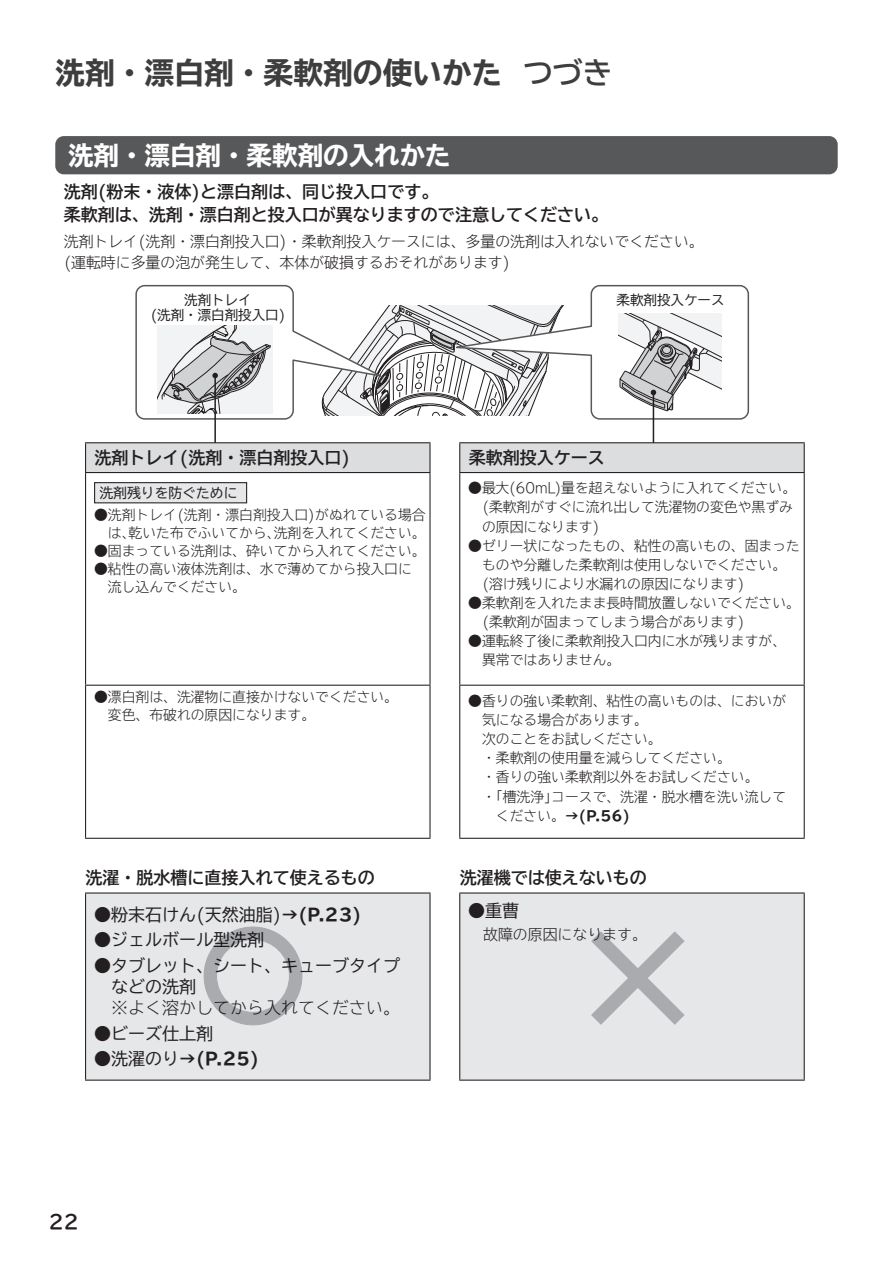
<style>
.page{position:relative;width:893px;height:1263px;background:#fff}
.page>*{position:absolute;margin:0;border:0;box-sizing:border-box;transform-origin:0 0}
.t1{font:700 expanded 29.7px "TBUD Go Std";color:#3e3e3f}
.t2{font:700 expanded 25.5px "TBUD Go Std";color:#fff}
.t3{font:700 19.2px "TBUDR Go Std";color:#231f20}
.t4{font:700 16.95px/23.4px "TBUD Go Std";color:#231f20}
.t5{font:16.95px/21.3px "TBUD Go Std";color:#231f20}
.t6{font:300 16.95px "TBUD Go Std Super";color:#231f20}
.t7{font:700 expanded 16.95px "TBUD Go Std";color:#231f20}
.t8{font:300 14.85px/21.3px "TBUD Go Std Super";color:#231f20}
.t9{font:300 13.8px/19.2px "TBUD Go Std Super";color:#231f20}
.t10{font:700 expanded 13.8px "TBUD Go Std";color:#231f20}
.t11{font:13.8px "TBUD Go Std";color:#231f20}
.t12{font:13.5px "TBUD Go Std Regular 90 pv RKSJ H";color:#231f20}
.s1{font-stretch:normal}
.s2{font-family:"TBUD Go Std Super";font-weight:300;font-stretch:normal}
.s3{font-weight:700;font-stretch:expanded}
.s4{font-weight:400;font-stretch:normal}
</style>
<div class="page">
<hr style="left:214px;top:375px;width:2px;height:85px;background:#231f20">
<svg style="left:135px;top:285px;width:614px;height:135px"></svg>
<hr style="left:653px;top:392px;width:1px;height:68px;background:#231f20">
<div style="left:55px;top:136px;width:783px;height:38px;background:#57585a;border-radius:9px"></div>
<hr style="left:85px;top:442px;width:346px;height:1px;background:#231f20">
<hr style="left:85px;top:473px;width:1px;height:212px;background:#231f20">
<hr style="left:429px;top:473px;width:2px;height:212px;background:#231f20">
<hr style="left:85px;top:685px;width:346px;height:1px;background:#231f20">
<hr style="left:85px;top:686px;width:1px;height:152px;background:#231f20">
<hr style="left:429px;top:686px;width:2px;height:152px;background:#231f20">
<hr style="left:85px;top:838px;width:346px;height:1px;background:#231f20">
<hr style="left:459px;top:442px;width:346px;height:1px;background:#231f20">
<svg style="left:85px;top:443px;width:720px;height:30px;background:#d6d6d8"></svg>
<hr style="left:459px;top:472px;width:346px;height:1px;background:#231f20">
<hr style="left:459px;top:473px;width:1px;height:212px;background:#231f20">
<hr style="left:804px;top:473px;width:1px;height:212px;background:#231f20">
<hr style="left:459px;top:685px;width:346px;height:1px;background:#231f20">
<hr style="left:459px;top:686px;width:1px;height:152px;background:#231f20">
<hr style="left:804px;top:686px;width:1px;height:152px;background:#231f20">
<hr style="left:459px;top:838px;width:346px;height:1px;background:#231f20">
<div style="left:95px;top:483px;width:152px;height:20px;background:#e6e7e9"></div>
<div style="left:94px;top:482px;width:153px;height:21px;border:1px solid #231f20"></div>
<div style="left:86px;top:893px;width:718px;height:186px;background:#e6e7e9"></div>
<hr style="left:85px;top:892px;width:346px;height:1px;background:#231f20">
<hr style="left:85px;top:893px;width:1px;height:186px;background:#231f20">
<hr style="left:429px;top:893px;width:2px;height:186px;background:#231f20">
<hr style="left:85px;top:1079px;width:346px;height:2px;background:#231f20">
<hr style="left:459px;top:892px;width:346px;height:1px;background:#231f20">
<hr style="left:459px;top:893px;width:1px;height:186px;background:#231f20">
<hr style="left:804px;top:893px;width:1px;height:186px;background:#231f20">
<hr style="left:459px;top:1079px;width:346px;height:2px;background:#231f20">
<svg style="left:591px;top:931px;width:94px;height:94px;background:#d0d1d4"></svg>
<svg style="left:204px;top:927px;width:98px;height:98px;background:#cfd0d3"></svg>
<h1 class="t1" style="left:55px;top:56px;width:559px">洗剤・漂白剤・柔軟剤の使いかた <span class="s1">つづき</span></h1>
<h2 class="t2" style="left:68px;top:141px;width:384px">洗剤・漂白剤・柔軟剤の入れかた</h2>
<p class="t4" style="left:64px;top:180px;width:546px">洗剤(粉末・液体)と漂白剤は、同じ投入口です。<br>柔軟剤は、洗剤・漂白剤と投入口が異なりますので注意してください。</p>
<p class="t8" style="left:64px;top:230px;width:641px">洗剤トレイ(洗剤・漂白剤投入口)・柔軟剤投入ケースには、多量の洗剤は入れないでください。(運転時に多量の泡が発生して、本体が破損するおそれがあります)</p>
<p class="t12" style="left:184px;top:288px;width:69px">洗剤トレイ</p>
<p class="t12" style="left:617px;top:288px;width:109px">柔軟剤投入ケース</p>
<p class="t12" style="left:150px;top:303px;width:137px">(洗剤・漂白剤投入口)</p>
<p class="t4" style="left:95px;top:446px;width:257px">洗剤トレイ(洗剤・漂白剤投入口)</p>
<p class="t4" style="left:469px;top:446px;width:138px">柔軟剤投入ケース</p>
<p class="t11" style="left:99px;top:481px;width:140px">洗剤残りを防ぐために</p>
<p class="t9" style="left:94px;top:505px;width:333px;line-height:18px;text-align:right">●洗剤トレイ(洗剤・漂白剤投入口)がぬれている場合は､乾いた布でふいてから､洗剤を入れてください。</p>
<p class="t9" style="left:94px;top:541px;width:333px">●固まっている洗剤は、砕いてから入れてください。</p>
<p class="t9" style="left:108px;top:559px;width:306px;line-height:18px;text-indent:-14px">●粘性の高い液体洗剤は、水で薄めてから投入口に流し込んでください。</p>
<p class="t9" style="left:482px;top:478px;width:316px;text-indent:-14px">●最大(60mL)量を超えないように入れてください。(柔軟剤がすぐに流れ出して洗濯物の変色や黒ずみの原因になります)</p>
<p class="t9" style="left:482px;top:535px;width:319px;text-indent:-14px">●ゼリー状になったもの、粘性の高いもの、固まったものや分離した柔軟剤は使用しないでください。<br>(溶け残りにより水漏れの原因になります)</p>
<p class="t9" style="left:482px;top:593px;width:319px;text-indent:-14px">●柔軟剤を入れたまま長時間放置しないでください。(柔軟剤が固まってしまう場合があります)</p>
<p class="t9" style="left:482px;top:631px;width:306px;text-indent:-14px">●運転終了後に柔軟剤投入口内に水が残りますが、異常ではありません。</p>
<p class="t9" style="left:94px;top:687px;width:306px;line-height:18px">●漂白剤は、洗濯物に直接かけないでください。　変色、布破れの原因になります。</p>
<p class="t9" style="left:482px;top:691px;width:306px;text-indent:-14px">●香りの強い柔軟剤、粘性の高いものは、においが気になる場合があります。<br>次のことをお試しください。<br>・柔軟剤の使用量を減らしてください。<br>・香りの強い柔軟剤以外をお試しください。<br>・｢槽洗浄｣コースで、洗濯・脱水槽を洗い流して</p>
<p class="t10" style="left:482px;top:808px;width:149px"><span class="s2">　ください。</span>→(P.56)</p>
<p class="t4" style="left:86px;top:866px;width:291px">洗濯・脱水槽に直接入れて使えるもの</p>
<p class="t4" style="left:460px;top:866px;width:189px">洗濯機では使えないもの</p>
<p class="t5" style="left:94px;top:903px;width:269px">●粉末石けん(天然油脂)<span class="s3">→(P.23)</span></p>
<p class="t5" style="left:94px;top:929px;width:172px">●ジェルボール型洗剤</p>
<p class="t5" style="left:111px;top:954px;width:291px;text-indent:-17px">●タブレット、シート、キューブタイプなどの洗剤</p>
<p class="t6" style="left:94px;top:994px;width:308px">　※よく溶かしてから入れてください。</p>
<p class="t5" style="left:94px;top:1022px;width:121px">●ビーズ仕上剤</p>
<p class="t7" style="left:94px;top:1049px;width:166px"><span class="s4">●洗濯のり</span>→(P.25)</p>
<p class="t5" style="left:468px;top:899px;width:53px">●重曹</p>
<p class="t8" style="left:468px;top:923px;width:180px">　故障の原因になります。</p>
<h3 class="t3" style="left:49px;top:1206px;width:32px">22</h3>
</div>
